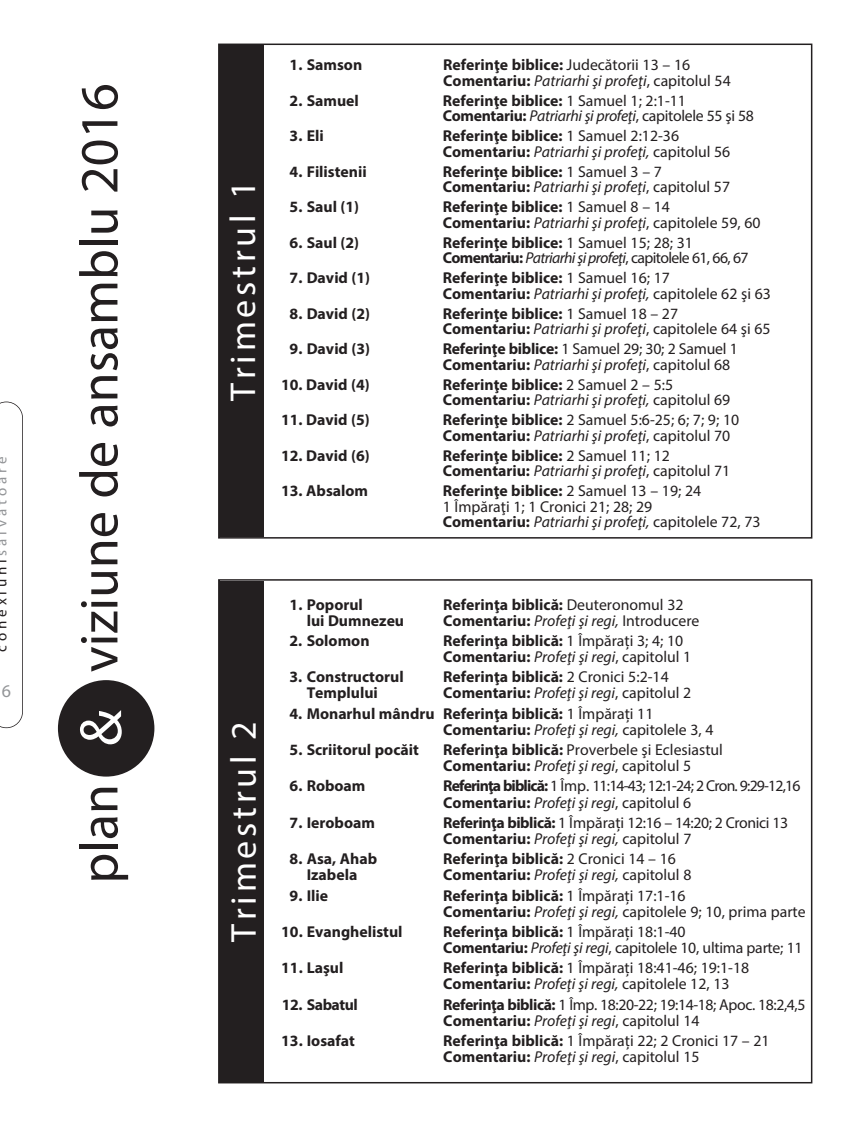
<style>
.page{position:relative;width:855px;height:1125px;background:#fff}
.page>*{position:absolute;margin:0;border:0;box-sizing:border-box;transform-origin:0 0}
.t1{font:54px "Myriad Pro";color:#231f20}
.t2{font:36px "Myriad Pro";letter-spacing:.105em;color:#fff}
.t3{font:18px "Myriad Pro";color:#939598}
.t4{font:700 15.75px/15.6px "Myriad Pro";color:#231f20}
.t5{font:15.75px/15.6px "Myriad Pro";color:#231f20}
.t6{font:15.75px/16px "Myriad Pro";letter-spacing:-.025em;color:#231f20}
.t7{font:italic 15.75px "Myriad Pro";color:#231f20}
.t8{font:15.75px/16px "Myriad Pro";letter-spacing:-.05em;color:#231f20}
.t9{font:15.75px/15.6px "Myriad Pro";letter-spacing:-.04em;color:#231f20}
.t10{font:700 15.75px "Myriad Pro";letter-spacing:-.03em;color:#231f20}
.t11{font:15px "Myriad Pro";letter-spacing:.255em;color:#939598}
.s1{color:#231f20}
.s2{font-size:60px;color:#fff}
.s3{font-weight:400}
.s4{font-weight:400;font-style:italic}
.s5{font-weight:700}
.s6{font-style:italic}
.s7{font-weight:700;font-style:normal}
.s8{font-style:normal}
</style>
<div class="page">
<svg style="left:0;top:401px;width:23px;height:327px"></svg>
<div style="left:219px;top:581px;width:45px;height:501px;background:#231f20"></div>
<div style="left:219px;top:44px;width:45px;height:493px;background:#231f20"></div>
<div style="left:58px;top:680px;width:96px;height:96px;background:#231f20;border-radius:50%"></div>
<p class="t11" style="left:-4px;top:651px;width:196px;rotate:-90deg"><span class="s1">conexiuni</span>salvatoare</p>
<p class="t3" style="left:2px;top:684px;width:11px">6</p>
<h1 class="t1" style="left:78px;top:883px;width:801px;rotate:-90deg">plan <span class="s2">&amp;</span> viziune de ansamblu 2016</h1>
<h2 class="t2" style="left:229px;top:400px;width:221px;rotate:-90deg">Trimestrul 1</h2>
<p class="t4" style="left:289px;top:58px;width:74px">1. Samson</p>
<p class="t4" style="left:443px;top:58px;width:289px;line-height:16px">Referinţe biblice: <span class="s3">Judecătorii 13 – 16<br></span>Comentariu: <span class="s4">Patriarhi şi profeţi</span><span class="s3">, capitolul 54</span></p>
<p class="t4" style="left:289px;top:94px;width:71px">2. Samuel</p>
<p class="t5" style="left:443px;top:94px;width:313px"><span class="s5">Referinţe biblice:</span> 1 Samuel 1; 2:1-11<br><span class="s5">Comentariu:</span> <span class="s6">Patriarhi şi profeţi</span>, capitolele 55 şi 58</p>
<p class="t4" style="left:289px;top:129px;width:36px">3. Eli</p>
<p class="t4" style="left:443px;top:129px;width:289px">Referinţe biblice: <span class="s3">1 Samuel 2:12-36<br></span>Comentariu: <span class="s4">Patriarhi şi profeţi,</span> <span class="s3">capitolul 56</span></p>
<p class="t4" style="left:289px;top:165px;width:79px">4. Filistenii</p>
<p class="t4" style="left:443px;top:165px;width:289px">Referinţe biblice: <span class="s3">1 Samuel 3 – 7<br></span>Comentariu: <span class="s4">Patriarhi şi profeţi</span><span class="s3">, capitolul 57</span></p>
<p class="t4" style="left:289px;top:200px;width:71px">5. Saul (1)</p>
<p class="t4" style="left:443px;top:200px;width:319px">Referinţe biblice: <span class="s3">1 Samuel 8 – 14<br></span>Comentariu: <span class="s4">Patriarhi şi profeţi</span><span class="s3">, capitolele 59, 60</span></p>
<p class="t4" style="left:289px;top:236px;width:71px">6. Saul (2)</p>
<p class="t9" style="left:443px;top:236px;width:307px"><span class="s5">Referinţe biblice:</span> 1 Samuel 15; 28; 31<br><span class="s5">Comentariu:</span> <span class="s6">Patriarhi şi profeţi</span>, capitolele 61, 66, 67</p>
<p class="t4" style="left:289px;top:271px;width:82px">7. David (1)</p>
<p class="t4" style="left:443px;top:271px;width:329px">Referinţe biblice: <span class="s3">1 Samuel 16; 17<br></span>Comentariu: <span class="s4">Patriarhi şi profeţi,</span> <span class="s3">capitolele 62 şi 63</span></p>
<p class="t4" style="left:289px;top:307px;width:82px">8. David (2)</p>
<p class="t5" style="left:443px;top:307px;width:329px"><span class="s5">Referinţe biblice:</span> 1 Samuel 18 – 27<br><span class="s5">Comentariu:</span> <span class="s6">Patriarhi şi profeţi</span>, capitolele 64 şi 65</p>
<p class="t4" style="left:289px;top:342px;width:82px">9. David (3)</p>
<p class="t5" style="left:443px;top:342px;width:296px"><span class="s5">Referinţe biblice:</span> 1 Samuel 29; 30; 2 Samuel 1<br><span class="s5">Comentariu:</span> <span class="s6">Patriarhi şi profeţi</span>, capitolul 68</p>
<p class="t4" style="left:281px;top:378px;width:90px">10. David (4)</p>
<p class="t4" style="left:443px;top:378px;width:289px">Referinţe biblice: <span class="s3">2 Samuel 2 – 5:5<br></span>Comentariu: <span class="s4">Patriarhi şi profeţi,</span> <span class="s3">capitolul 69</span></p>
<p class="t4" style="left:281px;top:413px;width:90px">11. David (5)</p>
<p class="t5" style="left:443px;top:413px;width:298px"><span class="s5">Referinţe biblice:</span> 2 Samuel 5:6-25; 6; 7; 9; 10<br><span class="s5">Comentariu:</span> <span class="s6">Patriarhi şi profeţi</span>, capitolul 70</p>
<p class="t4" style="left:281px;top:449px;width:90px">12. David (6)</p>
<p class="t4" style="left:443px;top:449px;width:289px">Referinţe biblice: <span class="s3">2 Samuel 11; 12<br></span>Comentariu: <span class="s4">Patriarhi şi profeţi</span><span class="s3">, capitolul 71</span></p>
<p class="t4" style="left:281px;top:484px;width:88px">13. Absalom</p>
<p class="t5" style="left:443px;top:484px;width:319px"><span class="s5">Referinţe biblice:</span> 2 Samuel 13 – 19; 24<br>1 Împăraţi 1; 1 Cronici 21; 28; 29<br><span class="s5">Comentariu:</span> <span class="s6">Patriarhi şi profeţi,</span> capitolele 72, 73</p>
<h2 class="t2" style="left:230px;top:941px;width:221px;rotate:-90deg">Trimestrul 2</h2>
<p class="t4" style="left:289px;top:598px;width:75px">1. Poporul</p>
<p class="t4" style="left:443px;top:598px;width:242px">Referinţa biblică: <span class="s3">Deuteronomul 32</span></p>
<p class="t4" style="left:307px;top:614px;width:99px">lui Dumnezeu</p>
<p class="t7" style="left:443px;top:614px;width:258px"><span class="s7">Comentariu:</span> Profeţi şi regi, <span class="s8">Introducere</span></p>
<p class="t4" style="left:289px;top:634px;width:81px">2. Solomon</p>
<p class="t4" style="left:443px;top:634px;width:249px;line-height:16px">Referinţa biblică: <span class="s3">1 Împărați 3; 4; 10<br></span>Comentariu: <span class="s4">Profeţi şi regi</span><span class="s3">, capitolul 1</span></p>
<p class="t4" style="left:289px;top:670px;width:116px">3. Constructorul</p>
<p class="t4" style="left:443px;top:670px;width:227px">Referinţa biblică: <span class="s3">2 Cronici 5:2-14</span></p>
<p class="t4" style="left:307px;top:686px;width:73px">Templului</p>
<p class="t7" style="left:443px;top:687px;width:249px"><span class="s7">Comentariu:</span> Profeţi şi regi<span class="s8">, capitolul 2</span></p>
<p class="t4" style="left:443px;top:706px;width:272px;line-height:16px;text-indent:-154px">4. Monarhul mândru Referinţa biblică: <span class="s3">1 Împărați 11<br></span>Comentariu: <span class="s4">Profeţi şi regi,</span> <span class="s3">capitolele 3, 4</span></p>
<p class="t4" style="left:289px;top:743px;width:131px">5. Scriitorul pocăit</p>
<p class="t5" style="left:443px;top:743px;width:281px;line-height:16px"><span class="s5">Referinţa biblică:</span> Proverbele şi Eclesiastul<br><span class="s5">Comentariu:</span> <span class="s6">Profeţi şi regi</span>, capitolul 5</p>
<p class="t4" style="left:289px;top:779px;width:77px">6. Roboam</p>
<p class="t8" style="left:443px;top:779px;width:359px"><span class="s5">Referinţa biblică:</span> 1 Împ. 11:14-43; 12:1-24; 2 Cron. 9:29-12,16<br><span class="s5">Comentariu:</span> <span class="s6">Profeţi şi regi</span>, capitolul 6</p>
<p class="t4" style="left:289px;top:816px;width:87px">7. Ieroboam</p>
<p class="t6" style="left:443px;top:815px;width:346px"><span class="s5">Referinţa biblică:</span> 1 Împărați 12:16 – 14:20; 2 Cronici 13<br><span class="s5">Comentariu:</span> <span class="s6">Profeţi şi regi,</span> capitolul 7</p>
<p class="t4" style="left:289px;top:852px;width:89px">8. Asa, Ahab</p>
<p class="t4" style="left:443px;top:852px;width:234px">Referinţa biblică: <span class="s3">2 Cronici 14 – 16</span></p>
<p class="t4" style="left:307px;top:868px;width:52px">Izabela</p>
<p class="t7" style="left:443px;top:869px;width:250px"><span class="s7">Comentariu:</span> Profeţi şi regi, <span class="s8">capitolul 8</span></p>
<p class="t4" style="left:289px;top:888px;width:40px">9. Ilie</p>
<p class="t5" style="left:443px;top:888px;width:364px;line-height:16px"><span class="s5">Referinţa biblică:</span> 1 Împărați 17:1-16<br><span class="s5">Comentariu:</span> <span class="s6">Profeţi şi regi,</span> capitolele 9; 10, prima parte</p>
<p class="t4" style="left:281px;top:925px;width:123px">10. Evanghelistul</p>
<p class="t5" style="left:443px;top:924px;width:361px;line-height:16px"><span class="s5">Referinţa biblică:</span> 1 Împărați 18:1-40<br><span class="s5">Comentariu:</span> <span class="s6">Profeţi şi regi</span>, capitolele 10, ultima parte; 11</p>
<p class="t4" style="left:281px;top:961px;width:64px">11. Laşul</p>
<p class="t5" style="left:443px;top:961px;width:307px;line-height:16px"><span class="s5">Referinţa biblică:</span> 1 Împărați 18:41-46; 19:1-18<br><span class="s5">Comentariu:</span> <span class="s6">Profeţi şi regi,</span> capitolele 12, 13</p>
<p class="t10" style="left:282px;top:998px;width:78px">12. Sabatul</p>
<p class="t6" style="left:443px;top:997px;width:364px"><span class="s5">Referinţa biblică:</span> 1 Împ. 18:20-22; 19:14-18; Apoc. 18:2,4,5<br><span class="s5">Comentariu:</span> <span class="s6">Profeţi şi regi</span>, capitolul 14</p>
<p class="t4" style="left:281px;top:1034px;width:75px">13. Iosafat</p>
<p class="t5" style="left:443px;top:1034px;width:328px;line-height:16px"><span class="s5">Referinţa biblică:</span> 1 Împărați 22; 2 Cronici 17 – 21<br><span class="s5">Comentariu:</span> <span class="s6">Profeţi şi regi</span>, capitolul 15</p>
</div>
